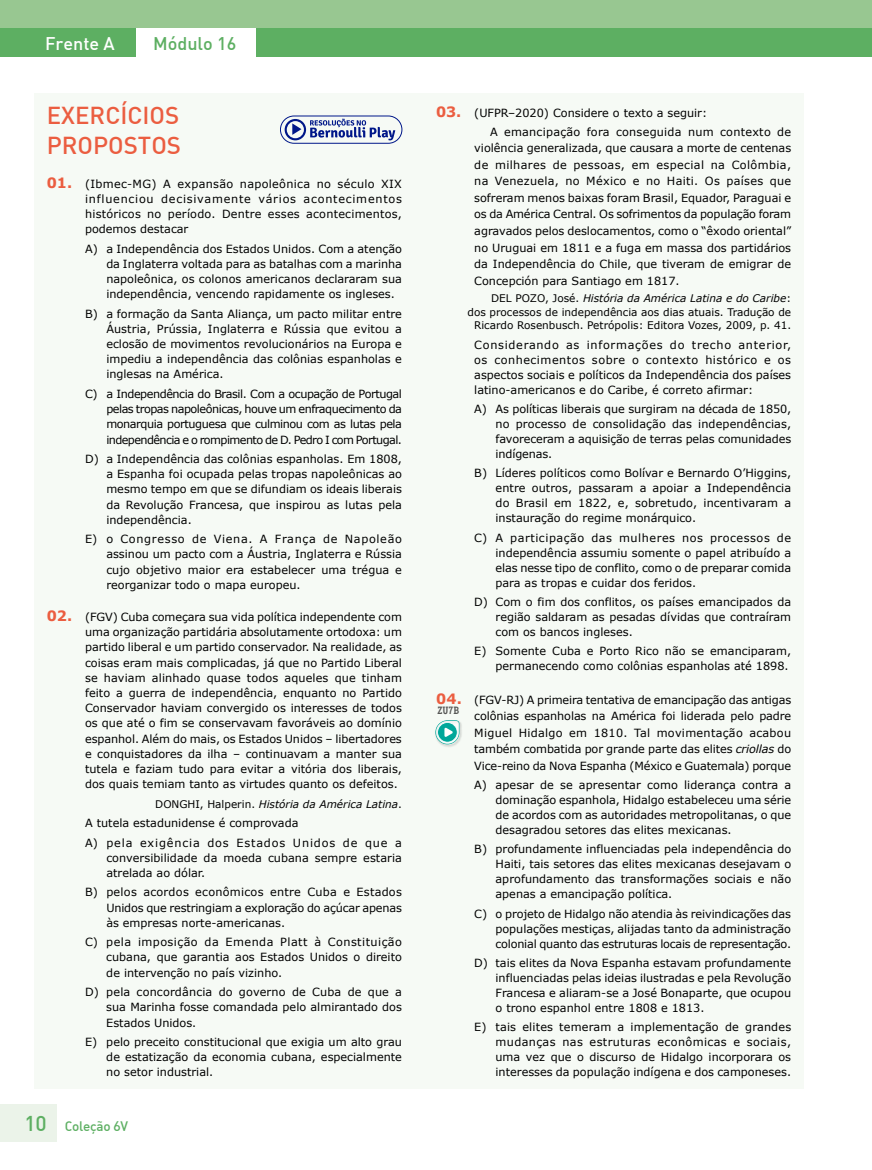
<style>
.page{position:relative;width:872px;height:1170px;background:#fff}
.page>*{position:absolute;margin:0;border:0;box-sizing:border-box;transform-origin:0 0}
.t1{font:500 24px/30.2px "DIN";color:#eb5d40}
.t2{font:500 18px "DIN";color:#5daf62}
.t3{font:500 18px "DIN";color:#fff}
.t4{font:500 13.5px "DIN Alternate";letter-spacing:-.02em;color:#5daf62}
.t5{font:11.25px/15.1px "Verdana";color:#000;text-align:justify}
.t6{font:11.25px/18.6px "Verdana";letter-spacing:.02em;color:#000}
.t7{font:11.25px/19.5px "Verdana";letter-spacing:.075em;color:#000}
.t8{font:10.5px/13.5px "Verdana";color:#000;text-align:right}
.t9{font:italic 10.5px "Verdana";color:#000}
.t10{font:700 10.5px "Aaux Office";color:#575756}
.s1{font-weight:700;font-size:14.25px;color:#eb5d40}
.s2{font-style:normal}
.s3{font-family:"DIN";font-size:21px}
.s4{font-style:italic}
</style>
<div class="page">
<div style="left:0;top:28px;width:136px;height:28px;background:#5daf62"></div>
<div style="left:256px;top:28px;width:616px;height:28px;background:#5daf62"></div>
<div style="left:0;top:0;width:872px;height:28px;background:#98c791"></div>
<div style="left:0;top:1104px;width:57px;height:37px;background:#ebf3e9"></div>
<div style="left:34px;top:94px;width:770px;height:995px;background:#f6faf5"></div>
<div style="left:280px;top:116px;width:122px;height:28px;border:1px solid #001789;border-radius:14px"></div>
<svg style="left:285px;top:119px;width:110px;height:21px"></svg>
<img style="left:441px;top:721px;width:21px;height:26px">
<svg style="left:435px;top:720px;width:24px;height:24px"></svg>
<h2 class="t3" style="left:45px;top:32px;width:71px">Frente A</h2>
<h2 class="t2" style="left:153px;top:32px;width:85px">Módulo 16</h2>
<h1 class="t1" style="left:47px;top:99px;width:136px">EXERCÍCIOS<br>PROPOSTOS</h1>
<p class="t5" style="left:85px;top:176px;width:318px;text-indent:-38px"><span class="s1">01.</span> (Ibmec-MG) A expansão napoleônica no século XIX influenciou decisivamente vários acontecimentos históricos no período. Dentre esses acontecimentos, podemos destacar</p>
<p class="t5" style="left:106px;top:241px;width:297px;text-indent:-21px">A) a Independência dos Estados Unidos. Com a atenção da Inglaterra voltada para as batalhas com a marinha napoleônica, os colonos americanos declararam sua independência, vencendo rapidamente os ingleses.</p>
<p class="t5" style="left:106px;top:306px;width:297px;text-indent:-21px">B) a formação da Santa Aliança, um pacto militar entre Áustria, Prússia, Inglaterra e Rússia que evitou a eclosão de movimentos revolucionários na Europa e impediu a independência das colônias espanholas e inglesas na América.</p>
<p class="t5" style="left:106px;top:386px;width:297px;text-indent:-21px">C) a Independência do Brasil. Com a ocupação de Portugal pelas tropas napoleônicas, houve um enfraquecimento da monarquia portuguesa que culminou com as lutas pela independência e o rompimento de D. Pedro I com Portugal.</p>
<p class="t5" style="left:106px;top:451px;width:297px;text-indent:-21px">D) a Independência das colônias espanholas. Em 1808, a Espanha foi ocupada pelas tropas napoleônicas ao mesmo tempo em que se difundiam os ideais liberais da Revolução Francesa, que inspirou as lutas pela independência.</p>
<p class="t5" style="left:106px;top:531px;width:297px;text-indent:-21px">E) o Congresso de Viena. A França de Napoleão assinou um pacto com a Áustria, Inglaterra e Rússia cujo objetivo maior era estabelecer uma trégua e reorganizar todo o mapa europeu.</p>
<p class="t5" style="left:85px;top:609px;width:318px;text-indent:-38px"><span class="s1">02.</span> (FGV) Cuba começara sua vida política independente com uma organização partidária absolutamente ortodoxa: um partido liberal e um partido conservador. Na realidade, as coisas eram mais complicadas, já que no Partido Liberal se haviam alinhado quase todos aqueles que tinham feito a guerra de independência, enquanto no Partido Conservador haviam convergido os interesses de todos os que até o fim se conservavam favoráveis ao domínio espanhol. Além do mais, os Estados Unidos – libertadores e conquistadores da ilha – continuavam a manter sua tutela e faziam tudo para evitar a vitória dos liberais, dos quais temiam tanto as virtudes quanto os defeitos.</p>
<p class="t9" style="left:155px;top:796px;width:248px"><span class="s2">DONGHI, Halperin.</span> História da América Latina<span class="s2">.</span></p>
<p class="t7" style="left:85px;top:813px;width:318px">A tutela estadunidense é comprovada<br>A) pela exigência dos Estados Unidos de que a</p>
<p class="t5" style="left:106px;top:850px;width:297px">conversibilidade da moeda cubana sempre estaria atrelada ao dólar.</p>
<p class="t5" style="left:106px;top:884px;width:297px;text-indent:-21px">B) pelos acordos econômicos entre Cuba e Estados Unidos que restringiam a exploração do açúcar apenas às empresas norte-americanas.</p>
<p class="t5" style="left:106px;top:934px;width:297px;text-indent:-21px">C) pela imposição da Emenda Platt à Constituição cubana, que garantia aos Estados Unidos o direito de intervenção no país vizinho.</p>
<p class="t5" style="left:106px;top:984px;width:297px;text-indent:-21px">D) pela concordância do governo de Cuba de que a sua Marinha fosse comandada pelo almirantado dos Estados Unidos.</p>
<p class="t5" style="left:106px;top:1034px;width:297px;text-indent:-21px">E) pelo preceito constitucional que exigia um alto grau de estatização da economia cubana, especialmente no setor industrial.</p>
<p class="t4" style="left:24px;top:1117px;width:105px"><span class="s3">10</span> Coleção 6V</p>
<p class="t6" style="left:490px;top:104px;width:303px;text-indent:-54px"><span class="s1">03.</span> (UFPR–2020) Considere o texto a seguir:<br>A emancipação fora conseguida num contexto de</p>
<p class="t5" style="left:474px;top:140px;width:318px;line-height:16.5px">violência generalizada, que causara a morte de centenas de milhares de pessoas, em especial na Colômbia, na Venezuela, no México e no Haiti. Os países que sofreram menos baixas foram Brasil, Equador, Paraguai e os da América Central. Os sofrimentos da população foram agravados pelos deslocamentos, como o “êxodo oriental” no Uruguai em 1811 e a fuga em massa dos partidários da Independência do Chile, que tiveram de emigrar de Concepción para Santiago em 1817.</p>
<p class="t8" style="left:467px;top:291px;width:325px">DEL POZO, José. <span class="s4">História da América Latina e do Caribe</span>:<br>dos processos de independência aos dias atuais. Tradução de<br>Ricardo Rosenbusch. Petrópolis: Editora Vozes, 2009, p. 41.</p>
<p class="t5" style="left:474px;top:337px;width:318px">Considerando as informações do trecho anterior, os conhecimentos sobre o contexto histórico e os aspectos sociais e políticos da Independência dos países latino-americanos e do Caribe, é correto afirmar:</p>
<p class="t5" style="left:495px;top:401px;width:297px;text-indent:-21px">A) As políticas liberais que surgiram na década de 1850, no processo de consolidação das independências, favoreceram a aquisição de terras pelas comunidades indígenas.</p>
<p class="t5" style="left:495px;top:465px;width:297px;text-indent:-21px">B) Líderes políticos como Bolívar e Bernardo O’Higgins, entre outros, passaram a apoiar a Independência do Brasil em 1822, e, sobretudo, incentivaram a instauração do regime monárquico.</p>
<p class="t5" style="left:495px;top:530px;width:297px;text-indent:-21px">C) A participação das mulheres nos processos de independência assumiu somente o papel atribuído a elas nesse tipo de conflito, como o de preparar comida para as tropas e cuidar dos feridos.</p>
<p class="t5" style="left:495px;top:594px;width:297px;text-indent:-21px">D) Com o fim dos conflitos, os países emancipados da região saldaram as pesadas dívidas que contraíram com os bancos ingleses.</p>
<p class="t5" style="left:474px;top:643px;width:318px;text-align:right">E) Somente Cuba e Porto Rico não se emanciparam, permanecendo como colônias espanholas até 1898.</p>
<p class="t5" style="left:474px;top:691px;width:318px;line-height:16.5px;text-indent:-38px"><span class="s1">04.</span> (FGV-RJ) A primeira tentativa de emancipação das antigas colônias espanholas na América foi liderada pelo padre Miguel Hidalgo em 1810. Tal movimentação acabou também combatida por grande parte das elites <span class="s4">criollas</span> do Vice-reino da Nova Espanha (México e Guatemala) porque</p>
<p class="t5" style="left:495px;top:777px;width:297px;text-indent:-21px">A) apesar de se apresentar como liderança contra a dominação espanhola, Hidalgo estabeleceu uma série de acordos com as autoridades metropolitanas, o que desagradou setores das elites mexicanas.</p>
<p class="t5" style="left:495px;top:841px;width:297px;text-indent:-21px">B) profundamente influenciadas pela independência do Haiti, tais setores das elites mexicanas desejavam o aprofundamento das transformações sociais e não apenas a emancipação política.</p>
<p class="t5" style="left:495px;top:905px;width:297px;text-indent:-21px">C) o projeto de Hidalgo não atendia às reivindicações das populações mestiças, alijadas tanto da administração colonial quanto das estruturas locais de representação.</p>
<p class="t5" style="left:495px;top:955px;width:297px;text-indent:-21px">D) tais elites da Nova Espanha estavam profundamente influenciadas pelas ideias ilustradas e pela Revolução Francesa e aliaram-se a José Bonaparte, que ocupou o trono espanhol entre 1808 e 1813.</p>
<p class="t5" style="left:495px;top:1019px;width:297px;text-indent:-21px">E) tais elites temeram a implementação de grandes mudanças nas estruturas econômicas e sociais, uma vez que o discurso de Hidalgo incorporara os interesses da população indígena e dos camponeses.</p>
<p class="t10" style="left:437px;top:704px;width:23px">ZU7B</p>
</div>
